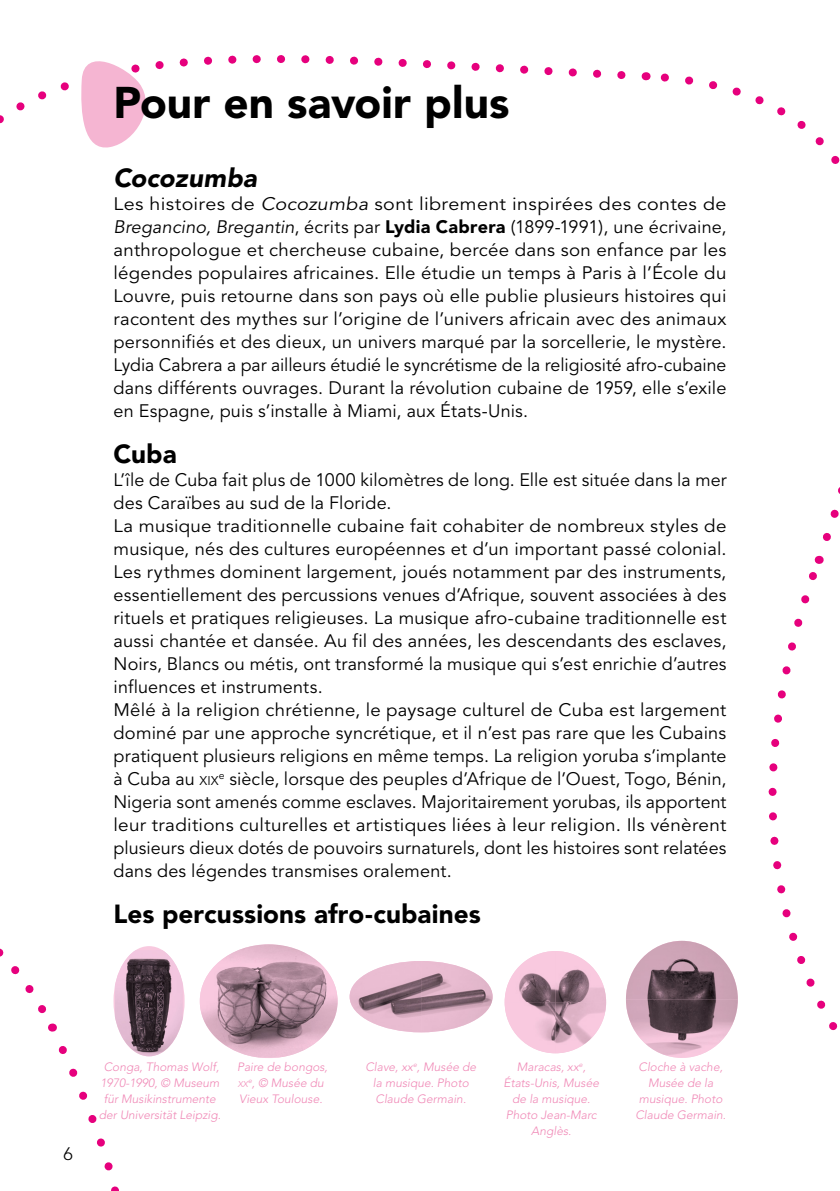
<style>
.page{position:relative;width:840px;height:1191px;background:#fff}
.page>*{position:absolute;margin:0;border:0;box-sizing:border-box;transform-origin:0 0}
.t1{font:900 44px "Avenir";letter-spacing:.005em;color:#000}
.t2{font:900 26px "Avenir";letter-spacing:.005em;color:#000}
.t3{font:italic 900 26px "Avenir";letter-spacing:.005em;color:#000}
.t4{font:18px/23px "Avenir";letter-spacing:.01em;color:#000}
.t5{font:18px/23px "Avenir";letter-spacing:.01em;color:#000;text-align:justify;scale:1.09 1}
.t6{font:300 18px "Avenir";color:#000}
.t7{font:italic 300 12px/16px "Avenir";color:#f088b6;text-align:center}
.t8{font:italic 300 8.4px "Avenir";color:#f088b6}
.s1{font-style:italic}
.s2{font-weight:900}
.s3{font-size:12.6px}
</style>
<div class="page">
<svg style="left:673px;top:561px;width:165px;height:497px"></svg>
<svg style="left:648px;top:72px;width:191px;height:469px"></svg>
<svg style="left:0;top:55px;width:626px;height:69px"></svg>
<svg style="left:80px;top:55px;width:77px;height:93px"></svg>
<svg style="left:0;top:948px;width:57px;height:83px"></svg>
<svg style="left:58px;top:1046px;width:61px;height:145px"></svg>
<img style="left:115px;top:950px;width:68px;height:106px">
<img style="left:200px;top:944px;width:137px;height:113px">
<img style="left:349px;top:961px;width:143px;height:71px">
<img style="left:626px;top:940px;width:111px;height:117px">
<img style="left:504px;top:951px;width:101px;height:102px">
<h1 class="t1" style="left:113px;top:76px;width:397px">Pour en savoir plus</h1>
<h2 class="t3" style="left:113px;top:162px;width:145px">Cocozumba</h2>
<p class="t5" style="left:113px;top:193px;width:563px">Les histoires de <span class="s1">Cocozumba</span> sont librement inspirées des contes de <span class="s1">Bregancino, Bregantin</span>, écrits par <span class="s2">Lydia Cabrera</span> (1899-1991), une écrivaine, anthropologue et chercheuse cubaine, bercée dans son enfance par les légendes populaires africaines. Elle étudie un temps à Paris à l’École du Louvre, puis retourne dans son pays où elle publie plusieurs histoires qui racontent des mythes sur l’origine de l’univers africain avec des animaux personnifiés et des dieux, un univers marqué par la sorcellerie, le mystère.<br>Lydia Cabrera a par ailleurs étudié le syncrétisme de la religiosité afro-cubaine dans différents ouvrages. Durant la révolution cubaine de 1959, elle s’exile en Espagne, puis s’installe à Miami, aux États-Unis.</p>
<h2 class="t2" style="left:113px;top:438px;width:65px">Cuba</h2>
<p class="t4" style="left:113px;top:469px;width:614px">L’île de Cuba fait plus de 1000 kilomètres de long. Elle est située dans la mer des Caraïbes au sud de la Floride.<br>La musique traditionnelle cubaine fait cohabiter de nombreux styles de musique, nés des cultures européennes et d’un important passé colonial.<br>Les rythmes dominent largement, joués notamment par des instruments, essentiellement des percussions venues d’Afrique, souvent associées à des rituels et pratiques religieuses. La musique afro-cubaine traditionnelle est aussi chantée et dansée. Au fil des années, les descendants des esclaves, Noirs, Blancs ou métis, ont transformé la musique qui s’est enrichie d’autres influences et instruments.<br>Mêlé à la religion chrétienne, le paysage culturel de Cuba est largement dominé par une approche syncrétique, et il n’est pas rare que les Cubains pratiquent plusieurs religions en même temps. La religion yoruba s’implante à Cuba au <span class="s3">XIX</span><sup>e</sup> siècle, lorsque des peuples d’Afrique de l’Ouest, Togo, Bénin, Nigeria sont amenés comme esclaves. Majoritairement yorubas, ils apportent leur traditions culturelles et artistiques liées à leur religion. Ils vénèrent plusieurs dieux dotés de pouvoirs surnaturels, dont les histoires sont relatées dans des légendes transmises oralement.</p>
<h2 class="t2" style="left:113px;top:898px;width:368px">Les percussions afro-cubaines</h2>
<p class="t6" style="left:63px;top:1143px;width:11px">6</p>
<p class="t7" style="left:99px;top:1058px;width:123px">Conga, Thomas Wolf,<br>1970-1990, © Museum für Musikinstrumente der Universität Leipzig.</p>
<p class="t7" style="left:237px;top:1058px;width:92px">Paire de bongos,</p>
<p class="t7" style="left:239px;top:1074px;width:86px;text-align:right"><sup>e</sup>, © Musée du<br>Vieux Toulouse.</p>
<p class="t8" style="left:238px;top:1078px;width:12px">XX</p>
<p class="t7" style="left:365px;top:1058px;width:112px">Clave, xx<sup>e</sup>, Musée de la musique. Photo<br>Claude Germain.</p>
<p class="t7" style="left:503px;top:1058px;width:97px">Maracas, xx<sup>e</sup>,<br>États-Unis, Musée de la musique.<br>Photo Jean-Marc<br>Anglès.</p>
<p class="t7" style="left:635px;top:1058px;width:92px">Cloche à vache,<br>Musée de la musique. Photo<br>Claude Germain.</p>
</div>
